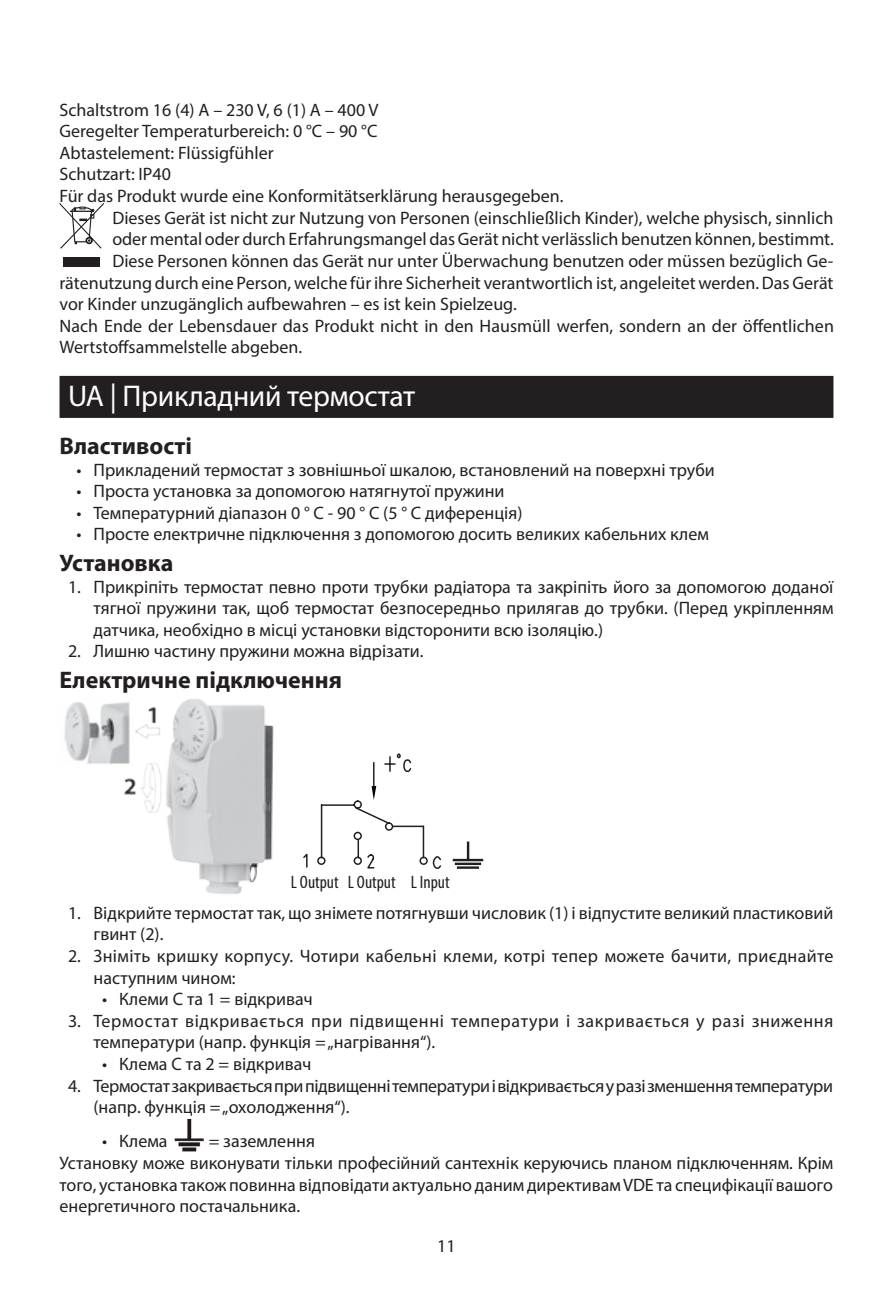
<style>
.page{position:relative;width:893px;height:1302px;background:#fff}
.page>*{position:absolute;margin:0;border:0;box-sizing:border-box;transform-origin:0 0}
.t1{font:30px "Myriad Pro";letter-spacing:-.01em;color:#fff}
.t2{font:700 24px "Myriad Pro";color:#231f20}
.t3{font:18px/21.6px "Myriad Pro";color:#231f20}
.t4{font:18px/21.6px "Myriad Pro";letter-spacing:-.02em;color:#231f20}
.t5{font:18px/21.6px "Myriad Pro";letter-spacing:.035em;color:#231f20}
.t6{font:18px/21.6px "Myriad Pro";letter-spacing:.02em;color:#231f20}
.t7{font:condensed 18px "Myriad Pro";color:#231f20}
</style>
<div class="page">
<div style="left:60px;top:376px;width:773px;height:42px;background:#231f20"></div>
<svg style="left:60px;top:202px;width:44px;height:47px"></svg>
<div style="left:63px;top:258px;width:37px;height:9px;background:#231f20"></div>
<img style="left:64px;top:698px;width:210px;height:196px">
<svg style="left:303px;top:753px;width:138px;height:116px"></svg>
<hr style="left:453px;top:858px;width:30px;height:3px;background:#231f20">
<svg style="left:467px;top:841px;width:2px;height:17px"></svg>
<hr style="left:455px;top:862px;width:26px;height:2px;background:#231f20">
<hr style="left:457px;top:866px;width:22px;height:2px;background:#231f20">
<img style="left:174px;top:1119px;width:30px;height:33px">
<p class="t3" style="left:60px;top:98px;width:320px">Schaltstrom 16 (4) A – 230 V, 6 (1) A – 400 V</p>
<p class="t3" style="left:60px;top:120px;width:319px">Geregelter Temperaturbereich: 0 °C – 90 °C</p>
<p class="t3" style="left:60px;top:142px;width:216px">Abtastelement: Flüssigfühler</p>
<p class="t3" style="left:60px;top:163px;width:113px">Schutzart: IP40</p>
<p class="t3" style="left:60px;top:185px;width:505px">Für das Produkt wurde eine Konformitätserklärung herausgegeben.</p>
<p class="t3" style="left:112px;top:206px;width:722px">Dieses Gerät ist nicht zur Nutzung von Personen (einschließlich Kinder), welche physisch, sinnlich</p>
<p class="t3" style="left:112px;top:228px;width:723px">oder mental oder durch Erfahrungsmangel das Gerät nicht verlässlich benutzen können, bestimmt.</p>
<p class="t3" style="left:112px;top:250px;width:723px">Diese Personen können das Gerät nur unter Überwachung benutzen oder müssen bezüglich Ge-</p>
<p class="t3" style="left:60px;top:271px;width:775px">rätenutzung durch eine Person, welche für ihre Sicherheit verantwortlich ist, angeleitet werden. Das Gerät</p>
<p class="t3" style="left:60px;top:293px;width:459px">vor Kinder unzugänglich aufbewahren – es ist kein Spielzeug.</p>
<p class="t3" style="left:60px;top:314px;width:776px">Nach Ende der Lebensdauer das Produkt nicht in den Hausmüll werfen, sondern an der öffentlichen</p>
<p class="t3" style="left:60px;top:336px;width:244px">Wertstoffsammelstelle abgeben.</p>
<h1 class="t1" style="left:68px;top:378px;width:349px">UA | Прикладний термостат</h1>
<h2 class="t2" style="left:60px;top:430px;width:134px">Властивості</h2>
<p class="t3" style="left:77px;top:458px;width:640px">• Прикладений термостат з зовнішньої шкалою, встановлений на поверхні труби</p>
<p class="t3" style="left:77px;top:480px;width:429px">• Проста установка за допомогою натягнутої пружини</p>
<p class="t3" style="left:77px;top:501px;width:448px">• Температурний діапазон 0 ° C - 90 ° C (5 ° С диференція)</p>
<p class="t3" style="left:77px;top:523px;width:634px">• Просте електричне підключення з допомогою досить великих кабельних клем</p>
<h2 class="t2" style="left:60px;top:547px;width:115px">Установка</h2>
<p class="t3" style="left:94px;top:575px;width:742px;text-align:justify;text-indent:-26px">1. Прикріпіть термостат певно проти трубки радіатора та закріпіть його за допомогою доданої тягної пружини так, щоб термостат безпосередньо прилягав до трубки. (Перед укріпленням датчика, необхідно в місці установки відсторонити всю ізоляцію.)</p>
<p class="t3" style="left:68px;top:640px;width:357px">2. Лишню частину пружини можна відрізати.</p>
<h2 class="t2" style="left:60px;top:664px;width:284px">Електричне підключення</h2>
<p class="t7" style="left:291px;top:870px;width:160px">L Output L Output L Input</p>
<p class="t3" style="left:94px;top:901px;width:741px;text-indent:-26px">1. Відкрийте термостат так, що знімете потягнувши числовик (1) і відпустите великий пластиковий гвинт (2).</p>
<p class="t6" style="left:94px;top:944px;width:741px;text-indent:-26px">2. Зніміть кришку корпусу. Чотири кабельні клеми, котрі тепер можете бачити, приєднайте наступним чином:</p>
<p class="t3" style="left:102px;top:987px;width:212px">• Клеми C тa 1 = відкривач</p>
<p class="t5" style="left:94px;top:1009px;width:741px;text-indent:-26px">3. Термостат відкривається при підвищенні температури і закривається у разі зниження температури (напр. функція = „нагрівання“).</p>
<p class="t3" style="left:102px;top:1052px;width:211px">• Клема C тa 2 = відкривач</p>
<p class="t4" style="left:94px;top:1074px;width:741px;text-indent:-26px">4. Термостат закривається при підвищенні температури і відкривається у разі зменшення температури (напр. функція = „охолодження“).</p>
<p class="t3" style="left:102px;top:1129px;width:67px">• Клема</p>
<p class="t3" style="left:60px;top:1129px;width:775px;text-indent:149px">= заземлення<br>Установку може виконувати тільки професійний сантехнік керуючись планом підключенням. Крім того, установка також повинна відповідати актуально даним директивам VDE та специфікації вашого енергетичного постачальника.</p>
<p class="t3" style="left:437px;top:1234px;width:20px">11</p>
</div>
